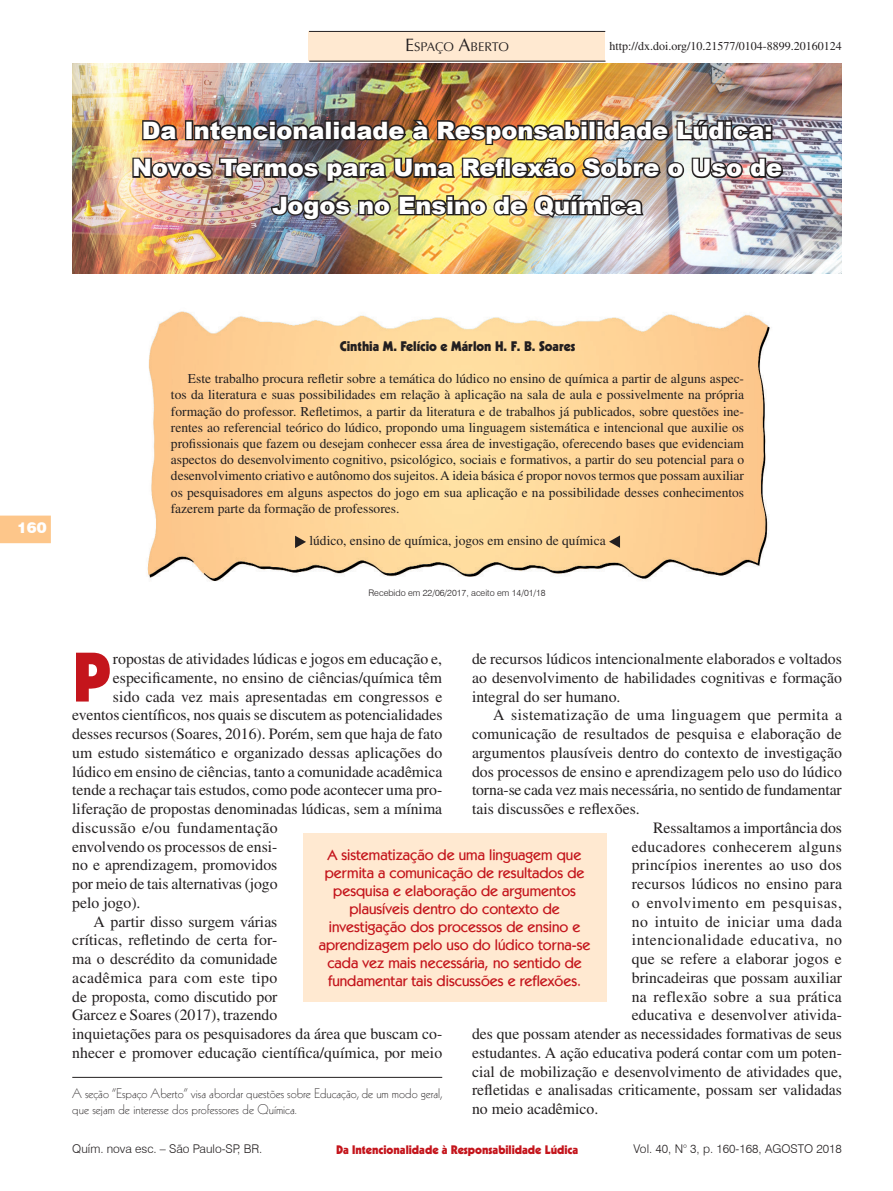
<style>
.page{position:relative;width:893px;height:1191px;background:#fff}
.page>*{position:absolute;margin:0;border:0;box-sizing:border-box;transform-origin:0 0}
.Normal_1º_Parágrafo{font:900 67.8px "Kabel";color:#c4151c}
.Título{font:900 24px/37.5px "Arial";color:#fff;text-align:center}
.Normal_1º_Parágrafo-2{font:15.75px/18.8px "Times";color:#231f20;text-align:justify}
.Normal_1º_Parágrafo-3{font:15.75px "Times";letter-spacing:.025em;color:#231f20}
.Normal_1º_Parágrafo-4{font:15.75px "Times";letter-spacing:.035em;color:#231f20}
.Normal_1º_Parágrafo-5{font:15.75px "Times";letter-spacing:.02em;color:#231f20}
.Olho{font:500 15px/18px "Kabel IT Cby BT";color:#c4151c;text-align:center}
.t1{font:900 15px "Swiss 721 BT";color:#fff}
.Resumo{font:13.5px/16.2px "Times";color:#231f20;text-align:justify}
.Rodapé{font:300 13.5px/16.2px "Kabel";color:#231f20}
.Keywords{font:13.5px "Times";color:#231f20}
.Autores{font:900 13.5px "Kabel";color:#231f20}
.t2{font:12.6px "Optima";color:#231f20}
.t3{font:300 12px "Swiss 721 BT";color:#231f20}
.t4{font:12px "Times";color:#231f20}
.t5{font:900 12px "Kabel";color:#c4151c}
.Recebido{font:300 9px "Swiss 721 BT";color:#231f20}
.s1{font-size:18px}
</style>
<div class="page">
<svg style="left:0;top:515px;width:51px;height:28px"></svg>
<img style="left:72px;top:64px;width:770px;height:210px">
<img style="left:147px;top:311px;width:624px;height:270px">
<div style="left:309px;top:31px;width:296px;height:30px;background:#ffe9d1"></div>
<hr style="left:309px;top:61px;width:296px;height:1px;background:#231f20">
<hr style="left:309px;top:31px;width:296px;height:1px;background:#231f20">
<svg style="left:295px;top:535px;width:11px;height:13px"></svg>
<svg style="left:609px;top:535px;width:11px;height:13px"></svg>
<svg style="left:141px;top:118px;width:40px;height:25px"></svg>
<div style="left:185px;top:120px;width:8px;height:20px;border:3px solid #231f20"></div>
<img style="left:192px;top:117px;width:582px;height:30px">
<img style="left:131px;top:155px;width:655px;height:29px">
<img style="left:269px;top:193px;width:377px;height:30px">
<hr style="left:72px;top:1077px;width:370px;height:1px;background:#231f20">
<div style="left:303px;top:833px;width:303px;height:168px;background:#ffe9d1"></div>
<p class="t2" style="left:405px;top:39px;width:105px"><span class="s1">E</span>SPAÇO <span class="s1">A</span>BERTO</p>
<p class="t4" style="left:609px;top:39px;width:234px">http://dx.doi.org/10.21577/0104-8899.20160124</p>
<p class="Título" style="left:132px;top:111px;width:651px">Da Intencionalidade à Responsabilidade Lúdica:<br>Novos Termos para Uma Reflexão Sobre o Uso de<br>Jogos no Ensino de Química</p>
<p class="t1" style="left:17px;top:518px;width:31px">160</p>
<p class="Autores" style="left:340px;top:337px;width:237px">Cinthia M. Felício e Márlon H. F. B. Soares</p>
<p class="Resumo" style="left:171px;top:370px;width:575px;text-indent:17px">Este trabalho procura refletir sobre a temática do lúdico no ensino de química a partir de alguns aspec&shy;tos da literatura e suas possibilidades em relação à aplicação na sala de aula e possivelmente na própria formação do professor. Refletimos, a partir da literatura e de trabalhos já publicados, sobre questões ine&shy;rentes ao referencial teórico do lúdico, propondo uma linguagem sistemática e intencional que auxilie os profissionais que fazem ou desejam conhecer essa área de investigação, oferecendo bases que evidenciam aspectos do desenvolvimento cognitivo, psicológico, sociais e formativos, a partir do seu potencial para o desenvolvimento criativo e autônomo dos sujeitos. A ideia básica é propor novos termos que possam auxiliar os pesquisadores em alguns aspectos do jogo em sua aplicação e na possibilidade desses conhecimentos fazerem parte da formação de professores.</p>
<p class="Keywords" style="left:309px;top:533px;width:298px">lúdico, ensino de química, jogos em ensino de química</p>
<p class="Recebido" style="left:368px;top:587px;width:179px">Recebido em 22/06/2017, aceito em 14/01/18</p>
<p class="Normal_1º_Parágrafo" style="left:72px;top:634px;width:40px">P</p>
<p class="Normal_1º_Parágrafo-2" style="left:113px;top:649px;width:331px">ropostas de atividades lúdicas e jogos em educação e,</p>
<p class="Normal_1º_Parágrafo-2" style="left:472px;top:649px;width:371px">de recursos lúdicos intencionalmente elaborados e voltados ao desenvolvimento de habilidades cognitivas e formação integral do ser humano.</p>
<p class="Normal_1º_Parágrafo-2" style="left:472px;top:705px;width:372px;text-indent:21px">A sistematização de uma linguagem que permita a comunicação de resultados de pesquisa e elaboração de argumentos plausíveis dentro do contexto de investigação dos processos de ensino e aprendizagem pelo uso do lúdico torna-se cada vez mais necessária, no sentido de fundamentar tais discussões e reflexões.</p>
<p class="Normal_1º_Parágrafo-2" style="left:653px;top:818px;width:191px">Ressaltamos a importância dos</p>
<p class="Normal_1º_Parágrafo-3" style="left:632px;top:837px;width:212px">educadores conhecerem alguns</p>
<p class="Normal_1º_Parágrafo-2" style="left:632px;top:855px;width:212px">princípios inerentes ao uso dos</p>
<p class="Normal_1º_Parágrafo-2" style="left:632px;top:874px;width:212px">recursos lúdicos no ensino para</p>
<p class="Normal_1º_Parágrafo-4" style="left:632px;top:893px;width:212px">o envolvimento em pesquisas,</p>
<p class="Normal_1º_Parágrafo-3" style="left:632px;top:912px;width:212px">no intuito de iniciar uma dada</p>
<p class="Normal_1º_Parágrafo-4" style="left:632px;top:931px;width:212px">intencionalidade educativa, no</p>
<p class="Normal_1º_Parágrafo-2" style="left:632px;top:949px;width:212px">que se refere a elaborar jogos e</p>
<p class="Normal_1º_Parágrafo-2" style="left:632px;top:968px;width:212px">brincadeiras que possam auxiliar</p>
<p class="Normal_1º_Parágrafo-5" style="left:632px;top:987px;width:212px">na reflexão sobre a sua prática</p>
<p class="Normal_1º_Parágrafo-2" style="left:632px;top:1005px;width:212px">educativa e desenvolver ativida-</p>
<p class="Normal_1º_Parágrafo-2" style="left:472px;top:1024px;width:371px">des que possam atender as necessidades formativas de seus</p>
<p class="Normal_1º_Parágrafo-2" style="left:472px;top:1043px;width:371px">estudantes. A ação educativa poderá contar com um poten-</p>
<p class="Normal_1º_Parágrafo-2" style="left:472px;top:1062px;width:371px">cial de mobilização e desenvolvimento de atividades que,</p>
<p class="Normal_1º_Parágrafo-2" style="left:472px;top:1080px;width:371px">refletidas e analisadas criticamente, possam ser validadas</p>
<p class="Normal_1º_Parágrafo-2" style="left:472px;top:1099px;width:128px">no meio acadêmico.</p>
<p class="Normal_1º_Parágrafo-2" style="left:113px;top:668px;width:331px">especificamente, no ensino de ciências/química têm</p>
<p class="Normal_1º_Parágrafo-2" style="left:113px;top:687px;width:331px">sido cada vez mais apresentadas em congressos e</p>
<p class="Normal_1º_Parágrafo-2" style="left:72px;top:705px;width:372px">eventos científicos, nos quais se discutem as potencialidades</p>
<p class="Normal_1º_Parágrafo-2" style="left:72px;top:724px;width:371px">desses recursos (Soares, 2016). Porém, sem que haja de fato</p>
<p class="Normal_1º_Parágrafo-2" style="left:72px;top:743px;width:371px">um estudo sistemático e organizado dessas aplicações do</p>
<p class="Normal_1º_Parágrafo-2" style="left:72px;top:762px;width:372px">lúdico em ensino de ciências, tanto a comunidade acadêmica</p>
<p class="Normal_1º_Parágrafo-2" style="left:72px;top:780px;width:371px">tende a rechaçar tais estudos, como pode acontecer uma pro-</p>
<p class="Normal_1º_Parágrafo-2" style="left:72px;top:799px;width:371px">liferação de propostas denominadas lúdicas, sem a mínima</p>
<p class="Normal_1º_Parágrafo-3" style="left:72px;top:818px;width:207px">discussão e/ou fundamentação</p>
<p class="Normal_1º_Parágrafo-2" style="left:72px;top:837px;width:207px">envolvendo os processos de ensi-</p>
<p class="Normal_1º_Parágrafo-2" style="left:72px;top:855px;width:207px">no e aprendizagem, promovidos</p>
<p class="Normal_1º_Parágrafo-2" style="left:72px;top:874px;width:207px">por meio de tais alternativas (jogo</p>
<p class="Normal_1º_Parágrafo-2" style="left:72px;top:893px;width:70px">pelo jogo).</p>
<p class="Normal_1º_Parágrafo-2" style="left:72px;top:912px;width:371px;text-align:left;text-indent:21px">A partir disso surgem várias<br>críticas, refletindo de certa for-<br>ma o descrédito da comunidade<br>acadêmica para com este tipo<br>de proposta, como discutido por<br>Garcez e Soares (2017), trazendo<br>inquietações para os pesquisadores da área que buscam co&shy;nhecer e promover educação científica/química, por meio</p>
<p class="Olho" style="left:319px;top:845px;width:273px">A sistematização de uma linguagem que permita a comunicação de resultados de pesquisa e elaboração de argumentos plausíveis dentro do contexto de investigação dos processos de ensino e aprendizagem pelo uso do lúdico torna-se cada vez mais necessária, no sentido de fundamentar tais discussões e reflexões.</p>
<p class="Rodapé" style="left:72px;top:1085px;width:371px">A seção “Espaço Aberto” visa abordar questões sobre Educação, de um modo geral, que sejam de interesse dos professores de Química.</p>
<p class="t3" style="left:72px;top:1141px;width:192px">Quím. nova esc. – São Paulo-SP, BR.</p>
<p class="t3" style="left:634px;top:1141px;width:210px">Vol. 40, N° 3, p. 160-168, AGOSTO 2018</p>
<p class="t5" style="left:336px;top:1141px;width:244px">Da Intencionalidade à Responsabilidade Lúdica</p>
</div>
